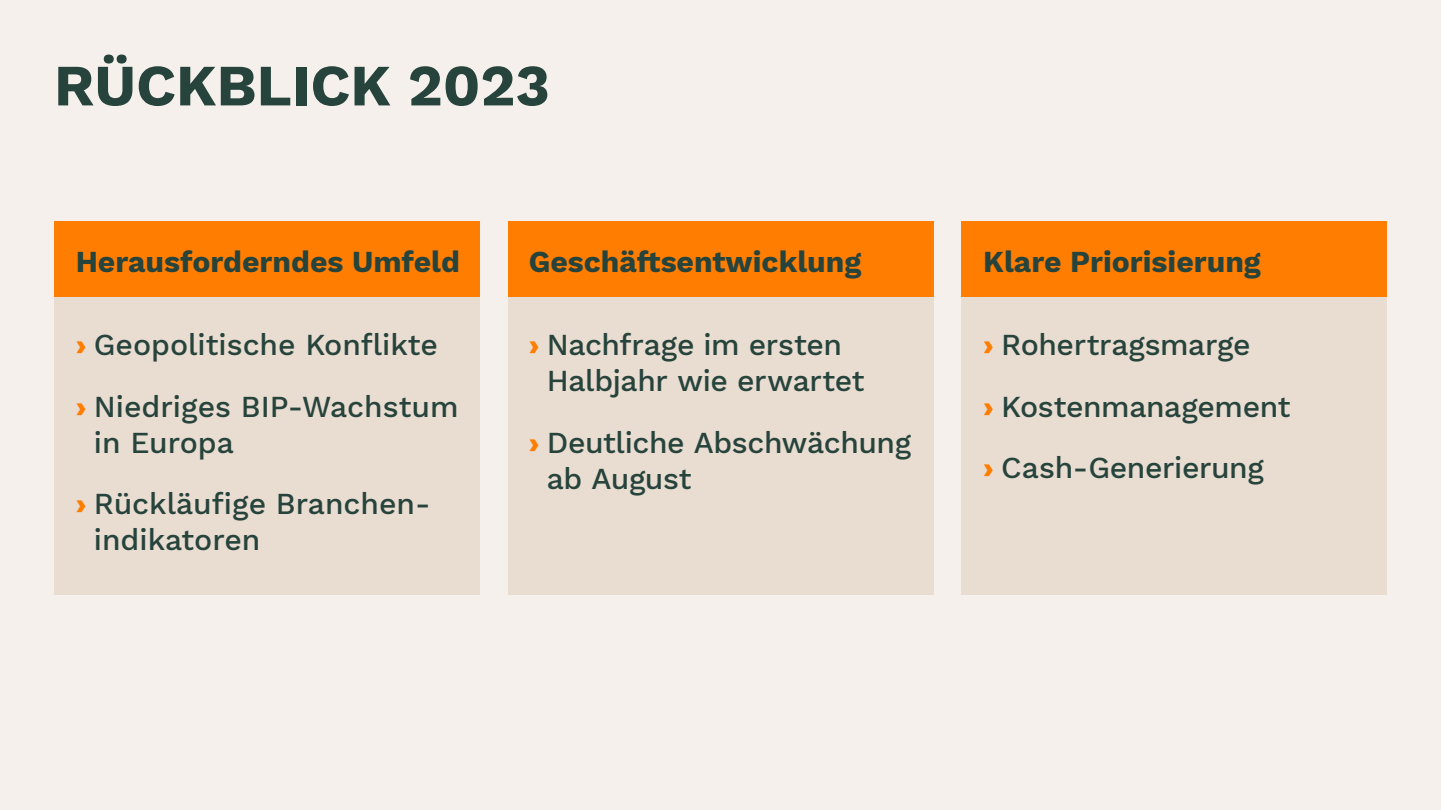
<style>
.page{position:relative;width:1441px;height:810px;background:#fff}
.page>*{position:absolute;margin:0;border:0;box-sizing:border-box;transform-origin:0 0}
.t1{font:700 58.5px "Work Sans";color:#26433c}
.t2{font:500 30px/61.5px "Work Sans";letter-spacing:-.01em;color:#26433c}
.t3{font:700 30px "Work Sans";color:#26433c}
.s1{font-weight:800;color:#ff7d00}
</style>
<div class="page">
<div style="left:0;top:0;width:1440px;height:810px;background:#f6f0ec"></div>
<div style="left:54px;top:221px;width:425px;height:77px;background:#ff7d00"></div>
<div style="left:961px;top:221px;width:425px;height:77px;background:#ff7d00"></div>
<div style="left:54px;top:298px;width:425px;height:297px;background:#e9dcd1"></div>
<div style="left:961px;top:298px;width:425px;height:297px;background:#e9dcd1"></div>
<div style="left:507px;top:221px;width:426px;height:77px;background:#ff7d00"></div>
<div style="left:507px;top:298px;width:426px;height:297px;background:#e9dcd1"></div>
<h1 class="t1" style="left:54px;top:52px;width:497px">RÜCKBLICK 2023</h1>
<p class="t3" style="left:76px;top:245px;width:385px">Herausforderndes Umfeld</p>
<p class="t2" style="left:76px;top:316px;width:384px"><span class="s1">›</span> Geopolitische Konflikte<br><span class="s1">›</span> Niedriges BIP-Wachstum</p>
<p class="t2" style="left:76px;top:413px;width:356px;text-indent:18px">in Europa<br><span class="s1">›</span> Rückläufige Branchen-</p>
<p class="t2" style="left:94px;top:511px;width:168px">indikatoren</p>
<p class="t3" style="left:528px;top:245px;width:334px">Geschäfts-entwicklung</p>
<p class="t3" style="left:983px;top:245px;width:279px">Klare Priorisierung</p>
<p class="t2" style="left:546px;top:328px;width:319px;line-height:36px;text-indent:-18px"><span class="s1">›</span> Nachfrage im ersten<br>Halbjahr wie erwartet</p>
<p class="t2" style="left:546px;top:426px;width:366px;line-height:36px;text-indent:-18px"><span class="s1">›</span> Deutliche Abschwächung ab August</p>
<p class="t2" style="left:983px;top:316px;width:309px"><span class="s1">›</span> Rohertragsmarge<br><span class="s1">›</span> Kostenmanagement <span class="s1">›</span> Cash-Generierung</p>
</div>
